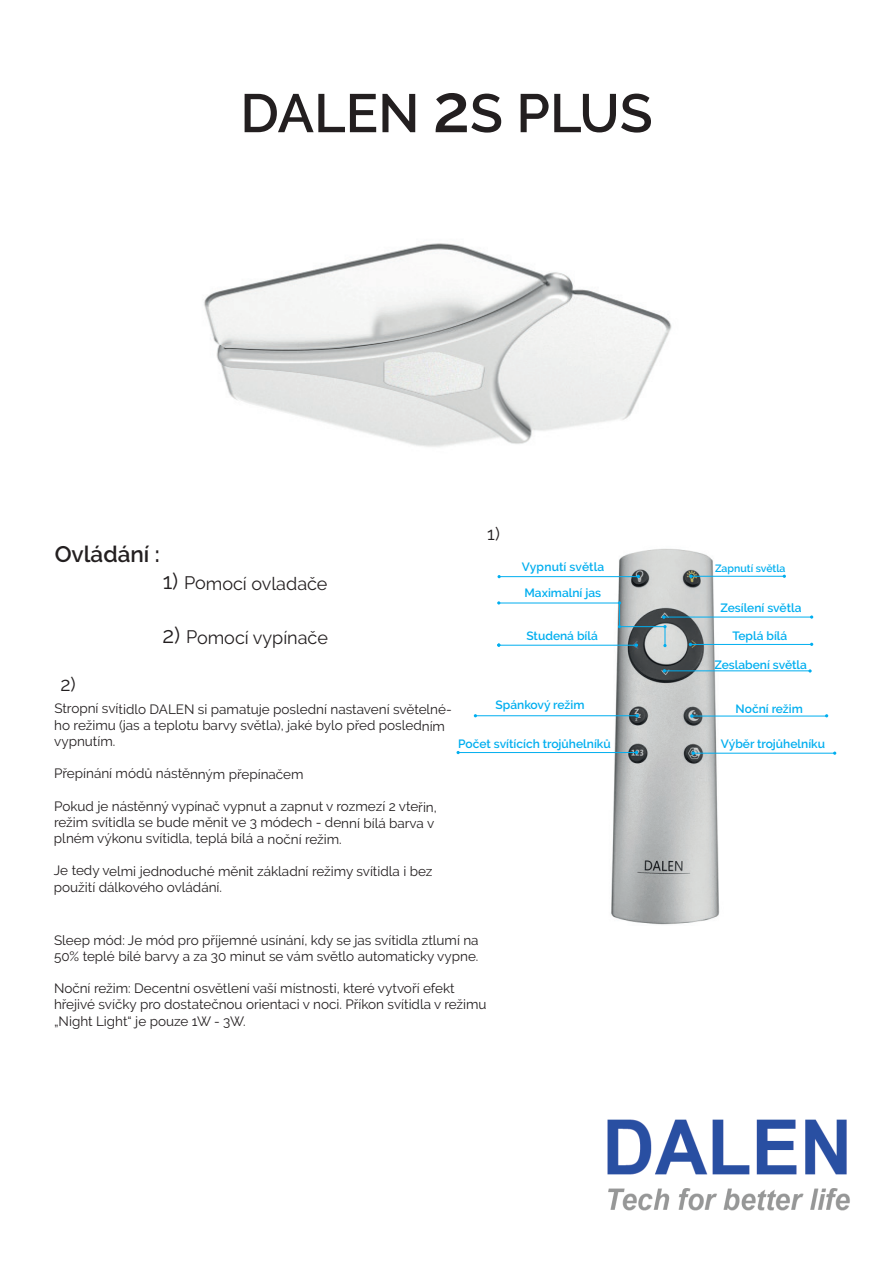
<style>
.page{position:relative;width:893px;height:1263px;background:#fff}
.page>*{position:absolute;margin:0;border:0;box-sizing:border-box;transform-origin:0 0}
.t1{font:600 54px "Raleway";color:#231f20}
.t2{font:600 22.5px "Raleway";letter-spacing:-.005em;color:#231f20}
.t3{font:19.5px "Raleway";color:#231f20}
.t4{font:18px "Raleway";letter-spacing:-.005em;color:#231f20}
.t5{font:13.5px/16.2px "Raleway";letter-spacing:-.005em;color:#231f20}
.t6{font:600 12px "Raleway";color:#00aeef}
.t7{font:600 10.5px "Raleway";color:#00aeef}
.s1{font-size:67.5px}
.s2{font-size:22.5px}
</style>
<div class="page">
<img style="left:204px;top:243px;width:468px;height:204px">
<img style="left:604px;top:548px;width:122px;height:377px">
<hr style="left:499px;top:576px;width:139px;height:1px;background:#00aeef">
<svg style="left:689px;top:574px;width:4px;height:4px"></svg>
<hr style="left:691px;top:576px;width:93px;height:1px;background:#00aeef">
<svg style="left:690px;top:714px;width:4px;height:4px"></svg>
<svg style="left:691px;top:751px;width:4px;height:4px"></svg>
<hr style="left:690px;top:644px;width:122px;height:1px;background:#00aeef">
<hr style="left:499px;top:645px;width:139px;height:1px;background:#00aeef">
<hr style="left:692px;top:716px;width:134px;height:1px;background:#00aeef">
<hr style="left:693px;top:753px;width:142px;height:1px;background:#00aeef">
<hr style="left:475px;top:715px;width:161px;height:1px;background:#00aeef">
<hr style="left:458px;top:752px;width:178px;height:1px;background:#00aeef">
<hr style="left:664px;top:670px;width:146px;height:1px;background:#00aeef">
<hr style="left:663px;top:617px;width:149px;height:1px;background:#00aeef">
<hr style="left:620px;top:626px;width:45px;height:1px;background:#00aeef">
<hr style="left:499px;top:603px;width:121px;height:1px;background:#00aeef">
<svg style="left:618px;top:601px;width:3px;height:27px"></svg>
<svg style="left:663px;top:625px;width:4px;height:22px"></svg>
<img style="left:607px;top:1119px;width:243px;height:92px">
<h1 class="t1" style="left:240px;top:82px;width:414px">DALEN <span class="s1">2</span>S PLUS</h1>
<h2 class="t2" style="left:55px;top:541px;width:107px">Ovládání :</h2>
<h3 class="t3" style="left:60px;top:673px;width:17px">2)</h3>
<h3 class="t4" style="left:163px;top:573px;width:166px"><span class="s2">1)</span> Pomocí ovladače</h3>
<h3 class="t4" style="left:163px;top:627px;width:167px"><span class="s2">2)</span> Pomocí vypínače</h3>
<p class="t5" style="left:54px;top:701px;width:399px">Stropní svítidlo DALEN si pamatuje poslední nastavení světelné&shy;ho režimu (jas a teplotu barvy světla), jaké bylo před posledním vypnutím.</p>
<p class="t5" style="left:54px;top:765px;width:251px">Přepínání módů nástěnným přepínačem</p>
<p class="t5" style="left:54px;top:798px;width:384px">Pokud je nástěnný vypínač vypnut a zapnut v rozmezí 2 vteřin, režim svítidla se bude měnit ve 3 módech - denní bílá barva v plném výkonu svítidla, teplá bílá a noční režim.</p>
<p class="t5" style="left:54px;top:863px;width:380px">Je tedy velmi jednoduché měnit základní režimy svítidla i bez použití dálkového ovládání.</p>
<h3 class="t4" style="left:487px;top:523px;width:14px">1)</h3>
<p class="t6" style="left:522px;top:560px;width:84px">Vypnutí světla</p>
<p class="t7" style="left:715px;top:563px;width:72px">Zapnutí světla</p>
<p class="t6" style="left:525px;top:586px;width:78px">Maximalní jas</p>
<p class="t6" style="left:720px;top:600px;width:83px">Zesílení světla</p>
<p class="t6" style="left:526px;top:629px;width:73px">Studená bílá</p>
<p class="t6" style="left:732px;top:628px;width:56px">Teplá bílá</p>
<p class="t6" style="left:714px;top:658px;width:94px">Zeslabení světla</p>
<p class="t6" style="left:496px;top:697px;width:90px">Spánkový režim</p>
<p class="t6" style="left:736px;top:702px;width:69px">Noční režim</p>
<p class="t6" style="left:458px;top:736px;width:154px">Počet svítících trojůhelníků</p>
<p class="t6" style="left:721px;top:736px;width:106px">Výběr trojůhelníku</p>
<p class="t5" style="left:54px;top:932px;width:426px">Sleep mód: Je mód pro příjemné usínání, kdy se jas svítidla ztlumí na<br>50% teplé bílé barvy a za 30 minut se vám světlo automaticky vypne.</p>
<p class="t5" style="left:54px;top:980px;width:434px">Noční režim: Decentní osvětlení vaší místnosti, které vytvoří efekt hřejivé svíčky pro dostatečnou orientaci v noci. Příkon svítidla v režimu „Night Light“ je pouze 1W - 3W.</p>
</div>
